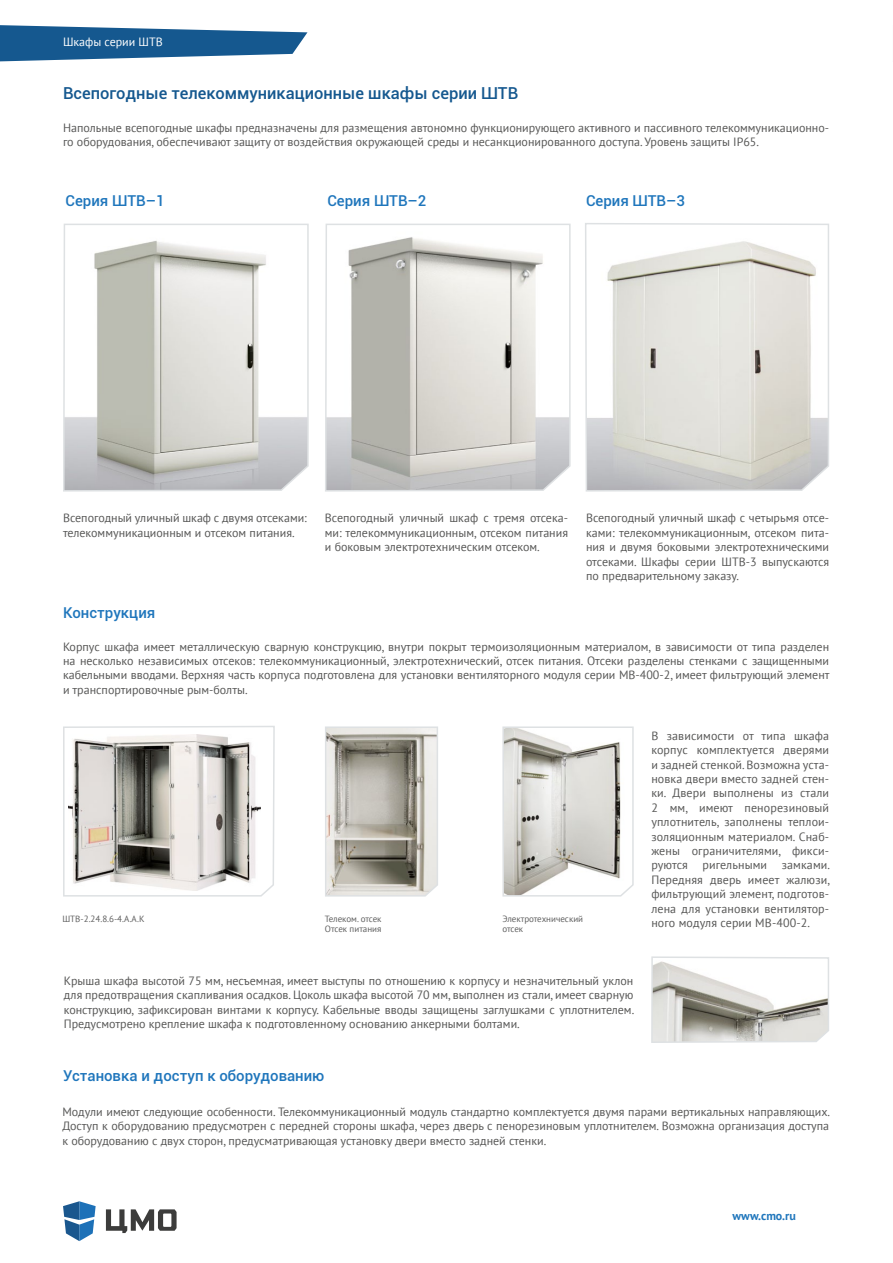
<style>
.page{position:relative;width:893px;height:1263px;background:#fff}
.page>*{position:absolute;margin:0;border:0;box-sizing:border-box;transform-origin:0 0}
.t1{font:500 16.5px "Roboto";color:#15588f}
.t2{font:500 15px "Roboto";color:#1f76bc}
.t3{font:12px/14.4px "PT Sans";color:#575756;text-align:justify}
.t4{font:12px "PT Sans";color:#fff}
.t5{font:700 12px "PT Sans";color:#1f76bc}
.t6{font:9px/10.8px "PT Sans";color:#5e5e5e}
</style>
<div class="page">
<svg style="left:106px;top:1209px;width:71px;height:24px"></svg>
<svg style="left:63px;top:1201px;width:33px;height:40px"></svg>
<svg style="left:0;top:25px;width:307px;height:36px"></svg>
<svg style="left:63px;top:223px;width:246px;height:269px"></svg>
<svg style="left:585px;top:223px;width:244px;height:269px"></svg>
<svg style="left:325px;top:223px;width:246px;height:269px"></svg>
<svg style="left:325px;top:726px;width:113px;height:171px;background:#b5b2aa"></svg>
<svg style="left:502px;top:726px;width:132px;height:171px"></svg>
<svg style="left:651px;top:956px;width:178px;height:87px"></svg>
<svg style="left:63px;top:726px;width:212px;height:171px"></svg>
<p class="t4" style="left:63px;top:34px;width:101px">Шкафы серии ШТВ</p>
<h1 class="t1" style="left:63px;top:82px;width:457px">Всепогодные телекоммуникационные шкафы серии ШТВ</h1>
<p class="t3" style="left:63px;top:120px;width:768px">Напольные всепогодные шкафы предназначены для размещения автономно функционирующего активного и пассивного телекоммуникационно&shy;го оборудования, обеспечивают защиту от воздействия окружающей среды и несанкционированного доступа. Уровень защиты IP65.</p>
<p class="t2" style="left:66px;top:190px;width:100px">Серия ШТВ–1</p>
<p class="t2" style="left:327px;top:190px;width:100px">Серия ШТВ–2</p>
<p class="t2" style="left:586px;top:190px;width:100px">Серия ШТВ–3</p>
<p class="t3" style="left:63px;top:511px;width:245px">Всепогодный уличный шкаф с двумя отсеками: телекоммуникационным и отсеком питания.</p>
<p class="t3" style="left:586px;top:511px;width:245px">Всепогодный уличный шкаф с четырьмя отсе&shy;ками: телекоммуникационным, отсеком пита&shy;ния и двумя боковыми электротехническими отсеками. Шкафы серии ШТВ-3 выпускаются по предварительному заказу.</p>
<p class="t3" style="left:325px;top:511px;width:245px">Всепогодный уличный шкаф с тремя отсека&shy;ми: телекоммуникационным, отсеком питания и боковым электротехническим отсеком.</p>
<p class="t2" style="left:63px;top:602px;width:94px">Конструкция</p>
<p class="t3" style="left:63px;top:639px;width:768px">Корпус шкафа имеет металлическую сварную конструкцию, внутри покрыт термоизоляционным материалом, в зависимости от типа разделен на несколько независимых отсеков: телекоммуникационный, электротехнический, отсек питания. Отсеки разделены стенками с защищенными кабельными вводами. Верхняя часть корпуса подготовлена для установки вентиляторного модуля серии МВ-400-2, имеет фильтрующий элемент и транспортировочные рым-болты.</p>
<p class="t6" style="left:62px;top:913px;width:84px">ШТВ-2.24.8.6-4.A.А.K</p>
<p class="t6" style="left:325px;top:913px;width:58px">Телеком. отсек<br>Отсек питания</p>
<p class="t6" style="left:502px;top:913px;width:82px">Электротехнический отсек</p>
<p class="t3" style="left:64px;top:973px;width:572px">Крыша шкафа высотой 75 мм, несъемная, имеет выступы по отношению к корпусу и незначительный уклон для предотвращения скапливания осадков. Цоколь шкафа высотой 70 мм, выполнен из стали, имеет сварную конструкцию, зафиксирован винтами к корпусу. Кабельные вводы защищены заглушками с уплотнителем.<br>Предусмотрено крепление шкафа к подготовленному основанию анкерными болтами.</p>
<p class="t2" style="left:63px;top:1065px;width:263px">Установка и доступ к оборудованию</p>
<p class="t3" style="left:651px;top:728px;width:180px">В зависимости от типа шкафа корпус комплектуется дверями и задней стенкой. Возможна уста&shy;новка двери вместо задней стен&shy;ки. Двери выполнены из стали 2 мм, имеют пенорезиновый уплотнитель, заполнены теплои&shy;золяционным материалом. Снаб&shy;жены ограничителями, фикси&shy;руются ригельными замками.<br>Передняя дверь имеет жалюзи, фильтрующий элемент, подготов&shy;лена для установки вентилятор&shy;ного модуля серии МВ-400-2.</p>
<p class="t3" style="left:62px;top:1104px;width:769px">Модули имеют следующие особенности. Телекоммуникационный модуль стандартно комплектуется двумя парами вертикальных направляющих.<br>Доступ к оборудованию предусмотрен с передней стороны шкафа, через дверь с пенорезиновым уплотнителем. Возможна организация доступа к оборудованию с двух сторон, предусматривающая установку двери вместо задней стенки.</p>
<p class="t5" style="left:732px;top:1208px;width:65px">www.cmo.ru</p>
</div>
